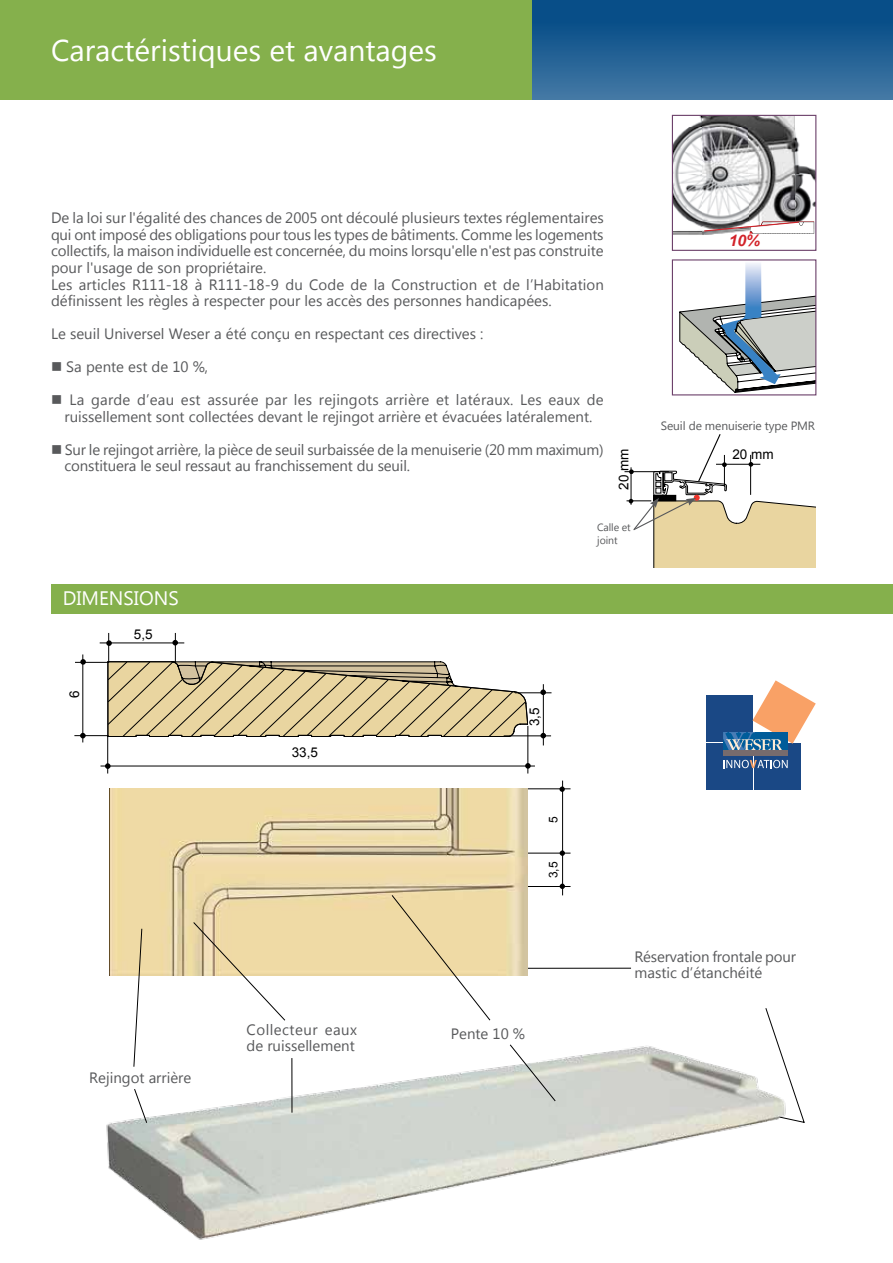
<style>
.page{position:relative;width:893px;height:1263px;background:#fff}
.page>*{position:absolute;margin:0;border:0;box-sizing:border-box;transform-origin:0 0}
.t1{font:30px "Lao UI";color:#fff}
.t2{font:19.5px "Lao UI";color:#fff}
.t3{font:italic 700 15.75px "Arial";color:#d2232a}
.t4{font:15px/16.5px "Lao UI";color:#58595b}
.t5{font:15px "Lao UI";letter-spacing:.03em;color:#58595b}
.t6{font:13.5px "Arial";color:#000}
.t7{font:12px "Lao UI";letter-spacing:-.01em;color:#58595b}
.t8{font:12px "Arial";color:#000}
.t9{font:10.5px/12.6px "Lao UI";letter-spacing:-.01em;color:#58595b}
</style>
<div class="page">
<div style="left:0;top:0;width:893px;height:100px;background:linear-gradient(to bottom,#004683,#4277a4)"></div>
<div style="left:0;top:0;width:531px;height:100px;background:#85b04c"></div>
<img style="left:106px;top:1045px;width:659px;height:195px">
<svg style="left:765px;top:1008px;width:40px;height:115px"></svg>
<hr style="left:525px;top:968px;width:106px;height:1px;background:#000">
<svg style="left:680px;top:263px;width:134px;height:129px"></svg>
<div style="left:672px;top:259px;width:144px;height:136px;border:1px solid #6d426b"></div>
<img style="left:674px;top:117px;width:140px;height:110px">
<img style="left:674px;top:230px;width:29px;height:5px">
<div style="left:672px;top:115px;width:144px;height:136px;border:1px solid #6d426b"></div>
<div style="left:706px;top:696px;width:46px;height:46px;background:#1a4885"></div>
<div style="left:706px;top:743px;width:46px;height:47px;background:#1a4885"></div>
<div style="left:754px;top:743px;width:47px;height:47px;background:#1a4885"></div>
<svg style="left:723px;top:680px;width:93px;height:74px"></svg>
<div style="left:723px;top:750px;width:64px;height:5px;background:#776b6d"></div>
<svg style="left:723px;top:760px;width:65px;height:8px"></svg>
<hr style="left:518px;top:886px;width:52px;height:1px;background:#000">
<hr style="left:450px;top:853px;width:120px;height:1px;background:#000">
<svg style="left:560px;top:850px;width:5px;height:6px"></svg>
<svg style="left:560px;top:884px;width:5px;height:5px"></svg>
<hr style="left:522px;top:788px;width:48px;height:1px;background:#000">
<svg style="left:559px;top:786px;width:6px;height:6px"></svg>
<hr style="left:562px;top:780px;width:1px;height:115px;background:#000">
<img style="left:109px;top:788px;width:418px;height:187px">
<svg style="left:392px;top:895px;width:98px;height:126px"></svg>
<svg style="left:193px;top:922px;width:92px;height:99px"></svg>
<hr style="left:292px;top:1058px;width:1px;height:55px;background:#000">
<svg style="left:134px;top:1088px;width:13px;height:35px"></svg>
<svg style="left:510px;top:1044px;width:46px;height:57px"></svg>
<svg style="left:133px;top:928px;width:9px;height:139px"></svg>
<div style="left:51px;top:584px;width:842px;height:29px;background:#85b04c"></div>
<svg style="left:703px;top:221px;width:112px;height:14px"></svg>
<hr style="left:75px;top:662px;width:34px;height:1px;background:#000">
<hr style="left:74px;top:735px;width:34px;height:1px;background:#000">
<hr style="left:83px;top:654px;width:1px;height:88px;background:#000">
<svg style="left:80px;top:659px;width:6px;height:6px"></svg>
<svg style="left:80px;top:733px;width:6px;height:5px"></svg>
<hr style="left:515px;top:692px;width:36px;height:1px;background:#000">
<hr style="left:504px;top:736px;width:47px;height:1px;background:#000">
<hr style="left:543px;top:684px;width:1px;height:61px;background:#000">
<svg style="left:540px;top:689px;width:6px;height:6px"></svg>
<svg style="left:540px;top:733px;width:6px;height:5px"></svg>
<hr style="left:107px;top:735px;width:1px;height:38px;background:#000">
<svg style="left:105px;top:763px;width:6px;height:6px"></svg>
<hr style="left:528px;top:726px;width:1px;height:47px;background:#000">
<svg style="left:525px;top:763px;width:6px;height:6px"></svg>
<hr style="left:101px;top:766px;width:434px;height:1px;background:#000">
<hr style="left:100px;top:643px;width:84px;height:1px;background:#000">
<svg style="left:106px;top:633px;width:422px;height:104px"></svg>
<hr style="left:624px;top:471px;width:45px;height:1px;background:#000">
<svg style="left:626px;top:434px;width:189px;height:133px"></svg>
<h1 class="t1" style="left:51px;top:30px;width:387px">Caractéristiques et avantages</h1>
<p class="t4" style="left:51px;top:209px;width:554px">De la loi sur l'égalité des chances de 2005 ont découlé plusieurs textes réglementaires qui ont imposé des obligations pour tous les types de bâtiments. Comme les logements collectifs, la maison individuelle est concernée, du moins lorsqu'elle n'est pas construite pour l'usage de son propriétaire.<br>Les articles R111-18 à R111-18-9 du Code de la Construction et de l’Habitation définissent les règles à respecter pour les accès des personnes handicapées.</p>
<p class="t4" style="left:51px;top:325px;width:434px">Le seuil Universel Weser a été conçu en respectant ces directives :</p>
<p class="t4" style="left:51px;top:358px;width:159px">■ Sa pente est de 10 %,</p>
<p class="t4" style="left:51px;top:391px;width:554px;text-align:center">■ La garde d’eau est assurée par les rejingots arrière et latéraux. Les eaux de ruissellement sont collectées devant le rejingot arrière et évacuées latéralement.</p>
<p class="t4" style="left:64px;top:440px;width:541px;text-indent:-14px">■ Sur le rejingot arrière, la pièce de seuil surbaissée de la menuiserie (20 mm maximum) constituera le seul ressaut au franchissement du seuil.</p>
<p class="t6" style="left:615px;top:490px;width:43px;rotate:-90deg">20 mm</p>
<h2 class="t2" style="left:63px;top:585px;width:118px">DIMENSIONS</h2>
<p class="t6" style="left:66px;top:698px;width:9px;rotate:-90deg">6</p>
<p class="t6" style="left:134px;top:625px;width:20px">5,5</p>
<p class="t6" style="left:292px;top:743px;width:28px">33,5</p>
<p class="t9" style="left:597px;top:520px;width:35px">Calle et joint</p>
<p class="t6" style="left:526px;top:726px;width:20px;rotate:-90deg">3,5</p>
<p class="t8" style="left:545px;top:823px;width:8px;rotate:-90deg">5</p>
<p class="t8" style="left:545px;top:878px;width:18px;rotate:-90deg">3,5</p>
<p class="t3" style="left:729px;top:230px;width:33px">10%</p>
<p class="t7" style="left:661px;top:418px;width:156px">Seuil de menuiserie type PMR</p>
<p class="t6" style="left:732px;top:446px;width:43px">20 mm</p>
<p class="t4" style="left:89px;top:1069px;width:103px">Rejingot arrière</p>
<p class="t5" style="left:247px;top:1020px;width:112px">Collecteur eaux</p>
<p class="t4" style="left:451px;top:1024px;width:76px">Pente 10 %</p>
<p class="t4" style="left:247px;top:1037px;width:110px">de ruissellement</p>
<p class="t4" style="left:634px;top:948px;width:163px">Réservation frontale pour mastic d’étanchéité</p>
</div>
